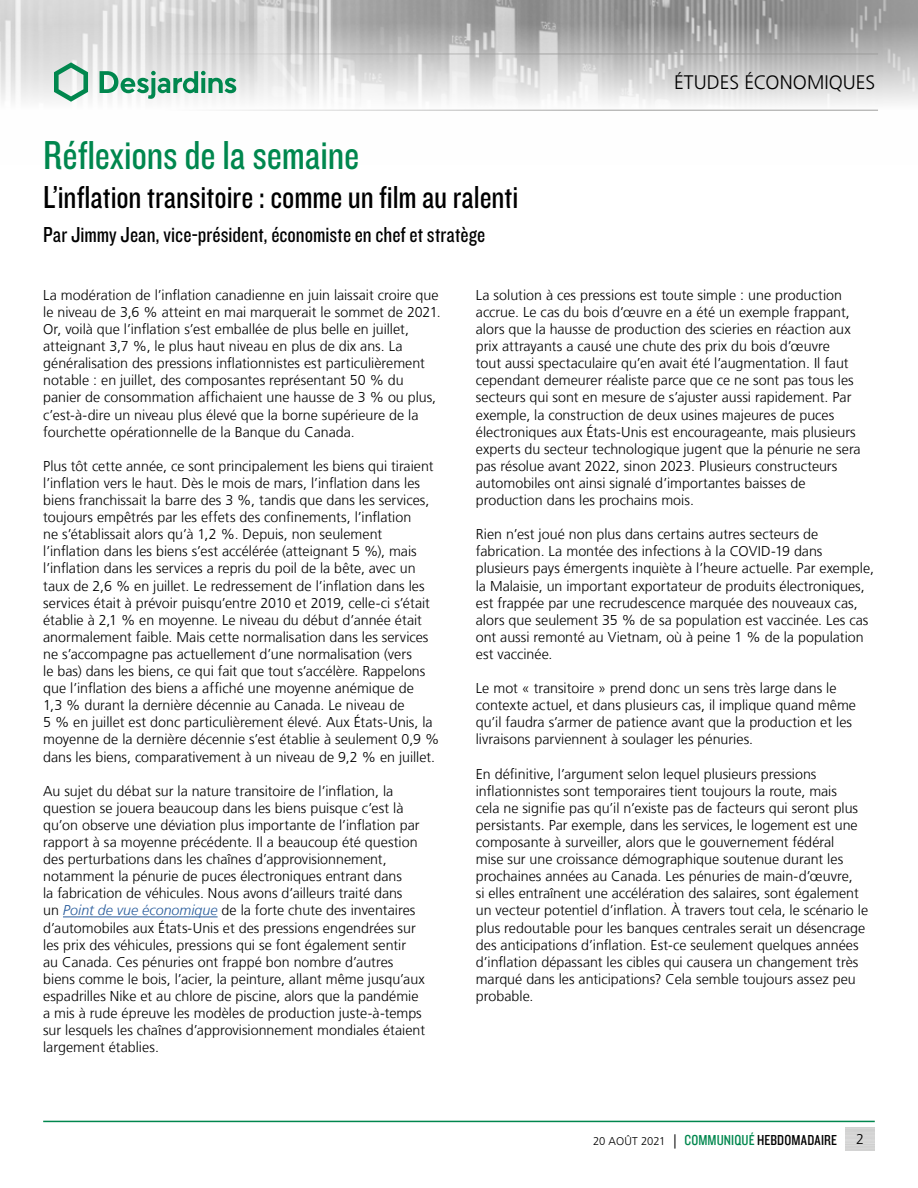
<style>
.page{position:relative;width:918px;height:1188px;background:#fff}
.page>*{position:absolute;margin:0;border:0;box-sizing:border-box;transform-origin:0 0}
.t1{font:42px "Knockout 29 Junior Ltweight";letter-spacing:-.005em;color:#00874e}
.t2{font:33px "Knockout 29 Junior Ltweight";color:#000}
.t3{font:22.5px "Knockout 29 Junior Ltweight";letter-spacing:.005em;color:#000}
.t4{font:300 19.5px "Frutiger LT";color:#000}
.t5{font:15px "Knockout 29 Junior Ltweight";letter-spacing:.005em;color:#000}
.t6{font:300 14.25px/17.1px "Frutiger LT";color:#000}
.s1{font-style:italic;color:#275b9b}
.s2{font-family:"Frutiger LT";font-weight:300;font-size:11.25px}
.s3{font-family:"Frutiger LT";font-weight:300;font-size:14.25px}
.s4{color:#00874e}
</style>
<div class="page">
<img style="left:0;top:0;width:918px;height:110px">
<hr style="left:0;top:54px;width:878px;height:1px;background:#9d9d9c">
<hr style="left:0;top:110px;width:878px;height:1px;background:#9d9d9c">
<svg style="left:54px;top:62px;width:34px;height:40px"></svg>
<svg style="left:100px;top:71px;width:136px;height:28px"></svg>
<hr style="left:43px;top:1121px;width:832px;height:1px;background:#00874e">
<hr style="left:63px;top:917px;width:155px;height:1px;background:#275b9b">
<h1 class="t1" style="left:43px;top:128px;width:317px">Réflexions de la semaine</h1>
<h2 class="t2" style="left:43px;top:176px;width:477px">L’inflation transitoire : comme un film au ralenti</h2>
<h3 class="t3" style="left:43px;top:220px;width:443px">Par Jimmy Jean, vice-président, économiste en chef et stratège</h3>
<h3 class="t4" style="left:674px;top:72px;width:203px">ÉTUDES ÉCONOMIQUES</h3>
<p class="t6" style="left:43px;top:287px;width:399px">La modération de l’inflation canadienne en juin laissait croire que le niveau de 3,6 % atteint en mai marquerait le sommet de 2021.<br>Or, voilà que l’inflation s’est emballée de plus belle en juillet, atteignant 3,7 %, le plus haut niveau en plus de dix ans. La généralisation des pressions inflationnistes est particulièrement notable : en juillet, des composantes représentant 50 % du panier de consommation affichaient une hausse de 3 % ou plus, c’est-à-dire un niveau plus élevé que la borne supérieure de la fourchette opérationnelle de la Banque du Canada.</p>
<p class="t6" style="left:43px;top:458px;width:398px">Plus tôt cette année, ce sont principalement les biens qui tiraient l’inflation vers le haut. Dès le mois de mars, l’inflation dans les biens franchissait la barre des 3 %, tandis que dans les services, toujours empêtrés par les effets des confinements, l’inflation<br>ne s’établissait alors qu’à 1,2 %. Depuis, non seulement l’inflation dans les biens s’est accélérée (atteignant 5 %), mais l’inflation dans les services a repris du poil de la bête, avec un taux de 2,6 % en juillet. Le redressement de l’inflation dans les services était à prévoir puisqu’entre 2010 et 2019, celle-ci s’était établie à 2,1 % en moyenne. Le niveau du début d’année était anormalement faible. Mais cette normalisation dans les services ne s’accompagne pas actuellement d’une normalisation (vers<br>le bas) dans les biens, ce qui fait que tout s’accélère. Rappelons que l’inflation des biens a affiché une moyenne anémique de<br>1,3 % durant la dernière décennie au Canada. Le niveau de<br>5 % en juillet est donc particulièrement élevé. Aux États‑Unis, la moyenne de la dernière décennie s’est établie à seulement 0,9 % dans les biens, comparativement à un niveau de 9,2 % en juillet.</p>
<p class="t6" style="left:43px;top:783px;width:383px">Au sujet du débat sur la nature transitoire de l’inflation, la question se jouera beaucoup dans les biens puisque c’est là qu’on observe une déviation plus importante de l’inflation par rapport à sa moyenne précédente. Il a beaucoup été question des perturbations dans les chaînes d’approvisionnement, notamment la pénurie de puces électroniques entrant dans<br>la fabrication de véhicules. Nous avons d’ailleurs traité dans<br>un <span class="s1">Point de vue économique</span> de la forte chute des inventaires d’automobiles aux États‑Unis et des pressions engendrées sur les prix des véhicules, pressions qui se font également sentir<br>au Canada. Ces pénuries ont frappé bon nombre d’autres biens comme le bois, l’acier, la peinture, allant même jusqu’aux espadrilles Nike et au chlore de piscine, alors que la pandémie a mis à rude épreuve les modèles de production juste-à-temps sur lesquels les chaînes d’approvisionnement mondiales étaient largement établies.</p>
<p class="t6" style="left:476px;top:287px;width:386px">La solution à ces pressions est toute simple : une production accrue. Le cas du bois d’œuvre en a été un exemple frappant, alors que la hausse de production des scieries en réaction aux prix attrayants a causé une chute des prix du bois d’œuvre<br>tout aussi spectaculaire qu’en avait été l’augmentation. Il faut cependant demeurer réaliste parce que ce ne sont pas tous les secteurs qui sont en mesure de s’ajuster aussi rapidement. Par exemple, la construction de deux usines majeures de puces électroniques aux États‑Unis est encourageante, mais plusieurs experts du secteur technologique jugent que la pénurie ne sera pas résolue avant 2022, sinon 2023. Plusieurs constructeurs automobiles ont ainsi signalé d’importantes baisses de production dans les prochains mois.</p>
<p class="t6" style="left:476px;top:526px;width:400px">Rien n’est joué non plus dans certains autres secteurs de fabrication. La montée des infections à la COVID‑19 dans plusieurs pays émergents inquiète à l’heure actuelle. Par exemple, la Malaisie, un important exportateur de produits électroniques, est frappée par une recrudescence marquée des nouveaux cas, alors que seulement 35 % de sa population est vaccinée. Les cas ont aussi remonté au Vietnam, où à peine 1 % de la population est vaccinée.</p>
<p class="t6" style="left:476px;top:680px;width:382px">Le mot « transitoire » prend donc un sens très large dans le contexte actuel, et dans plusieurs cas, il implique quand même qu’il faudra s’armer de patience avant que la production et les livraisons parviennent à soulager les pénuries.</p>
<p class="t6" style="left:476px;top:765px;width:394px">En définitive, l’argument selon lequel plusieurs pressions inflationnistes sont temporaires tient toujours la route, mais<br>cela ne signifie pas qu’il n’existe pas de facteurs qui seront plus persistants. Par exemple, dans les services, le logement est une composante à surveiller, alors que le gouvernement fédéral<br>mise sur une croissance démographique soutenue durant les prochaines années au Canada. Les pénuries de main-d’œuvre,<br>si elles entraînent une accélération des salaires, sont également un vecteur potentiel d’inflation. À travers tout cela, le scénario le plus redoutable pour les banques centrales serait un désencrage des anticipations d’inflation. Est-ce seulement quelques années d’inflation dépassant les cibles qui causera un changement très marqué dans les anticipations? Cela semble toujours assez peu probable.</p>
<p class="t5" style="left:593px;top:1130px;width:246px"><span class="s2">20 AOÛT 2021</span> <span class="s3">|</span> <span class="s4">COMMUNIQUÉ</span> HEBDOMADAIRE</p>
<p class="t6" style="left:856px;top:1131px;width:9px">2</p>
</div>
